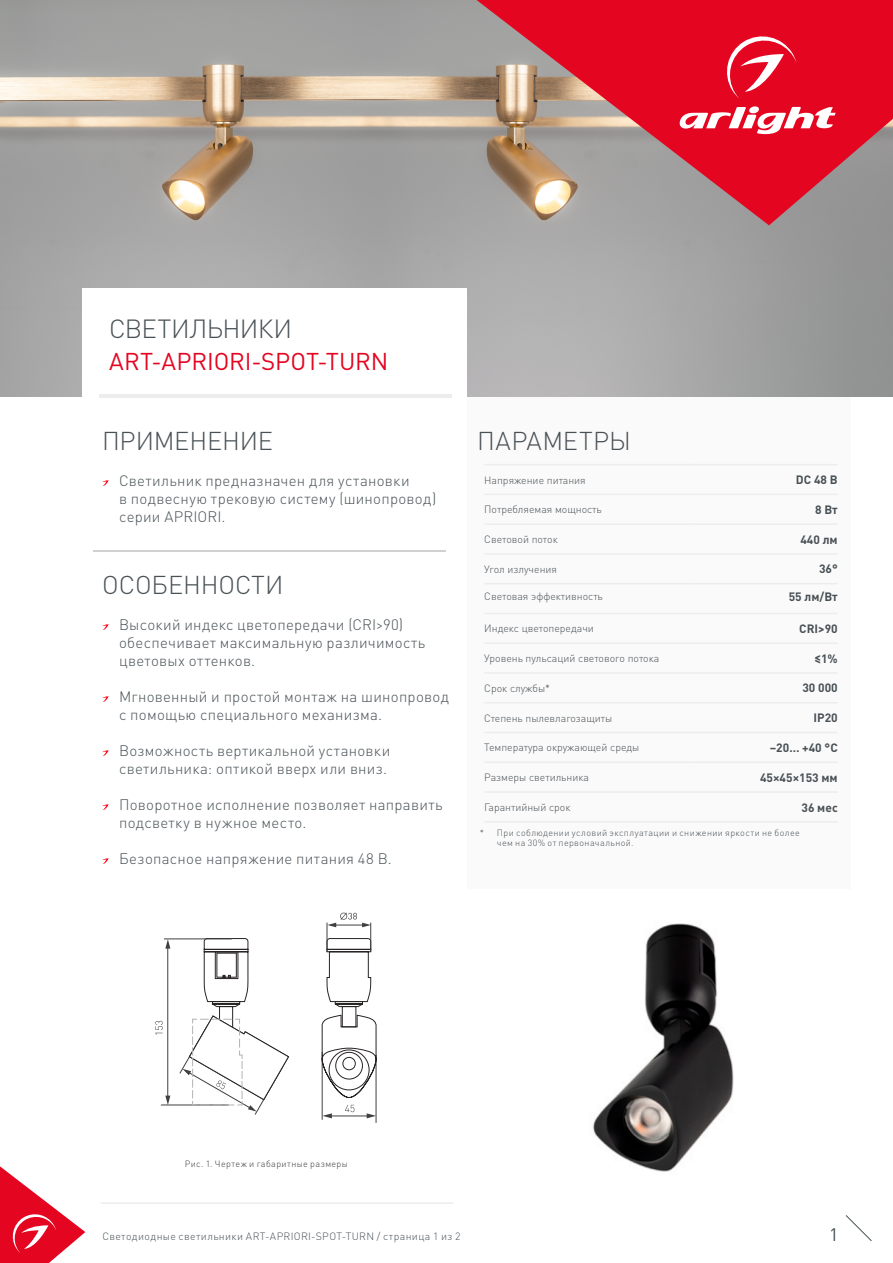
<style>
.page{position:relative;width:893px;height:1263px;background:#fff}
.page>*{position:absolute;margin:0;border:0;box-sizing:border-box;transform-origin:0 0}
.t1{font:300 25.95px "DIN Pro";letter-spacing:-.025em;color:#485156}
.t2{font:300 25.5px "DIN Pro";letter-spacing:-.005em;color:#485156}
.t3{font:300 25.5px "DIN Pro";letter-spacing:.015em;color:#485156}
.t4{font:24px "DIN Pro";letter-spacing:-.005em;color:#e40521}
.t5{font:18px "DIN Pro";color:#485156}
.t6{font:300 15px/18px "DIN Pro";letter-spacing:.02em;color:#485156}
.t7{font:700 12px "DIN Pro";color:#485156}
.t8{font:300 10.5px "DIN Pro";color:#485156}
.t9{font:300 10.5px "DIN Pro";letter-spacing:.035em;color:#485156}
.t10{font:300 9px/10.5px "DIN Pro";letter-spacing:.04em;color:#485156}
.t11{font:300 9px "DIN Pro";letter-spacing:.04em;color:#3c3c3b}
</style>
<div class="page">
<svg style="left:845px;top:1215px;width:27px;height:26px"></svg>
<hr style="left:101px;top:1203px;width:352px;height:1px;background:#e3e3e3">
<img style="left:0;top:0;width:893px;height:396px">
<div style="left:467px;top:397px;width:383px;height:492px;background:#fbfafa"></div>
<hr style="left:484px;top:464px;width:207px;height:1px;background:#ededed">
<hr style="left:691px;top:464px;width:147px;height:1px;background:#ededed">
<hr style="left:484px;top:494px;width:207px;height:1px;background:#ededed">
<hr style="left:691px;top:494px;width:147px;height:1px;background:#ededed">
<hr style="left:484px;top:523px;width:207px;height:2px;background:#ededed">
<hr style="left:691px;top:523px;width:147px;height:2px;background:#ededed">
<hr style="left:484px;top:553px;width:207px;height:2px;background:#ededed">
<hr style="left:691px;top:553px;width:147px;height:2px;background:#ededed">
<hr style="left:484px;top:583px;width:207px;height:1px;background:#ededed">
<hr style="left:691px;top:583px;width:147px;height:1px;background:#ededed">
<hr style="left:484px;top:702px;width:207px;height:1px;background:#ededed">
<hr style="left:691px;top:702px;width:147px;height:1px;background:#ededed">
<hr style="left:484px;top:732px;width:207px;height:1px;background:#ededed">
<hr style="left:691px;top:732px;width:147px;height:1px;background:#ededed">
<hr style="left:484px;top:761px;width:207px;height:2px;background:#ededed">
<hr style="left:691px;top:761px;width:147px;height:2px;background:#ededed">
<hr style="left:484px;top:791px;width:207px;height:2px;background:#ededed">
<hr style="left:691px;top:791px;width:147px;height:2px;background:#ededed">
<hr style="left:484px;top:821px;width:207px;height:1px;background:#ededed">
<hr style="left:691px;top:821px;width:147px;height:1px;background:#ededed">
<hr style="left:484px;top:613px;width:207px;height:1px;background:#ededed">
<hr style="left:691px;top:613px;width:147px;height:1px;background:#ededed">
<hr style="left:484px;top:642px;width:207px;height:2px;background:#ededed">
<hr style="left:691px;top:642px;width:147px;height:2px;background:#ededed">
<hr style="left:484px;top:672px;width:207px;height:2px;background:#ededed">
<hr style="left:691px;top:672px;width:147px;height:2px;background:#ededed">
<div style="left:82px;top:288px;width:384px;height:117px;background:#fff"></div>
<svg style="left:102px;top:480px;width:7px;height:6px"></svg>
<svg style="left:102px;top:624px;width:7px;height:6px"></svg>
<svg style="left:102px;top:696px;width:7px;height:6px"></svg>
<svg style="left:102px;top:750px;width:7px;height:6px"></svg>
<svg style="left:102px;top:804px;width:7px;height:6px"></svg>
<svg style="left:102px;top:858px;width:7px;height:6px"></svg>
<hr style="left:99px;top:394px;width:352px;height:3px;background:#ededed">
<hr style="left:94px;top:550px;width:352px;height:1px;background:#d0d0d0">
<img style="left:593px;top:923px;width:141px;height:249px">
<hr style="left:376px;top:1055px;width:1px;height:68px;background:#404040">
<svg style="left:155px;top:912px;width:222px;height:208px"></svg>
<svg style="left:477px;top:0;width:416px;height:225px;background:#c74d58"></svg>
<svg style="left:677px;top:106px;width:159px;height:31px"></svg>
<svg style="left:722px;top:31px;width:74px;height:68px;background:#e82f46"></svg>
<svg style="left:0;top:1166px;width:85px;height:97px"></svg>
<h1 class="t1" style="left:109px;top:311px;width:185px">СВЕТИЛЬНИКИ</h1>
<h3 class="t4" style="left:109px;top:345px;width:281px">ART-APRIORI-SPOT-TURN</h3>
<h2 class="t2" style="left:102px;top:423px;width:172px">ПРИМЕНЕНИЕ</h2>
<p class="t6" style="left:119px;top:471px;width:319px">Светильник предназначен для установки<br>в подвесную трековую систему (шинопровод) серии APRIORI.</p>
<h2 class="t2" style="left:102px;top:567px;width:183px">ОСОБЕННОСТИ</h2>
<p class="t6" style="left:119px;top:615px;width:308px">Высокий индекс цветопередачи (CRI&gt;90) обеспечивает максимальную различимость цветовых оттенков.</p>
<p class="t6" style="left:119px;top:687px;width:331px">Мгновенный и простой монтаж на шинопровод с помощью специального механизма.</p>
<p class="t6" style="left:119px;top:741px;width:273px">Возможность вертикальной установки светильника: оптикой вверх или вниз.</p>
<p class="t6" style="left:119px;top:795px;width:325px">Поворотное исполнение позволяет направить подсветку в нужное место.</p>
<p class="t6" style="left:119px;top:849px;width:274px">Безопасное напряжение питания 48 В.</p>
<h2 class="t3" style="left:477px;top:423px;width:155px">ПАРАМЕТРЫ</h2>
<p class="t8" style="left:484px;top:473px;width:103px">Напряжение питания</p>
<p class="t7" style="left:796px;top:472px;width:43px">DC 48 В</p>
<p class="t8" style="left:484px;top:502px;width:119px">Потребляемая мощность</p>
<p class="t7" style="left:815px;top:501px;width:24px">8 Вт</p>
<p class="t8" style="left:484px;top:532px;width:75px">Световой поток</p>
<p class="t7" style="left:800px;top:531px;width:39px">440 лм</p>
<p class="t8" style="left:484px;top:562px;width:74px">Угол излучения</p>
<p class="t7" style="left:819px;top:561px;width:20px">36°</p>
<p class="t8" style="left:484px;top:589px;width:120px">Световая эффективность</p>
<p class="t7" style="left:789px;top:588px;width:50px">55 лм/Вт</p>
<p class="t8" style="left:484px;top:621px;width:111px">Индекс цветопередачи</p>
<p class="t7" style="left:799px;top:620px;width:40px">CRI&gt;90</p>
<p class="t8" style="left:484px;top:651px;width:176px">Уровень пульсаций светового потока</p>
<p class="t7" style="left:814px;top:650px;width:25px">≤1%</p>
<p class="t8" style="left:484px;top:681px;width:67px">Срок службы*</p>
<p class="t7" style="left:802px;top:680px;width:37px">30 000</p>
<p class="t8" style="left:484px;top:711px;width:130px">Степень пылевлагозащиты</p>
<p class="t7" style="left:813px;top:710px;width:26px">IP20</p>
<p class="t8" style="left:484px;top:740px;width:157px">Температура окружающей среды</p>
<p class="t7" style="left:770px;top:739px;width:69px">–20… +40 °С</p>
<p class="t8" style="left:484px;top:770px;width:106px">Размеры светильника</p>
<p class="t7" style="left:760px;top:769px;width:79px">45×45×153 мм</p>
<p class="t8" style="left:484px;top:800px;width:88px">Гарантийный срок</p>
<p class="t7" style="left:801px;top:799px;width:38px">36 меc</p>
<p class="t10" style="left:497px;top:827px;width:304px;text-indent:-17px">* При соблюдении условий эксплуатации и снижении яркости не более чем на 30% от первоначальной.</p>
<p class="t11" style="left:185px;top:1158px;width:165px">Рис. 1. Чертеж и габаритные размеры</p>
<p class="t9" style="left:102px;top:1229px;width:360px">Светодиодные светильники ART-APRIORI-SPOT-TURN / страница 1 из 2</p>
<p class="t5" style="left:829px;top:1222px;width:11px">1</p>
</div>
